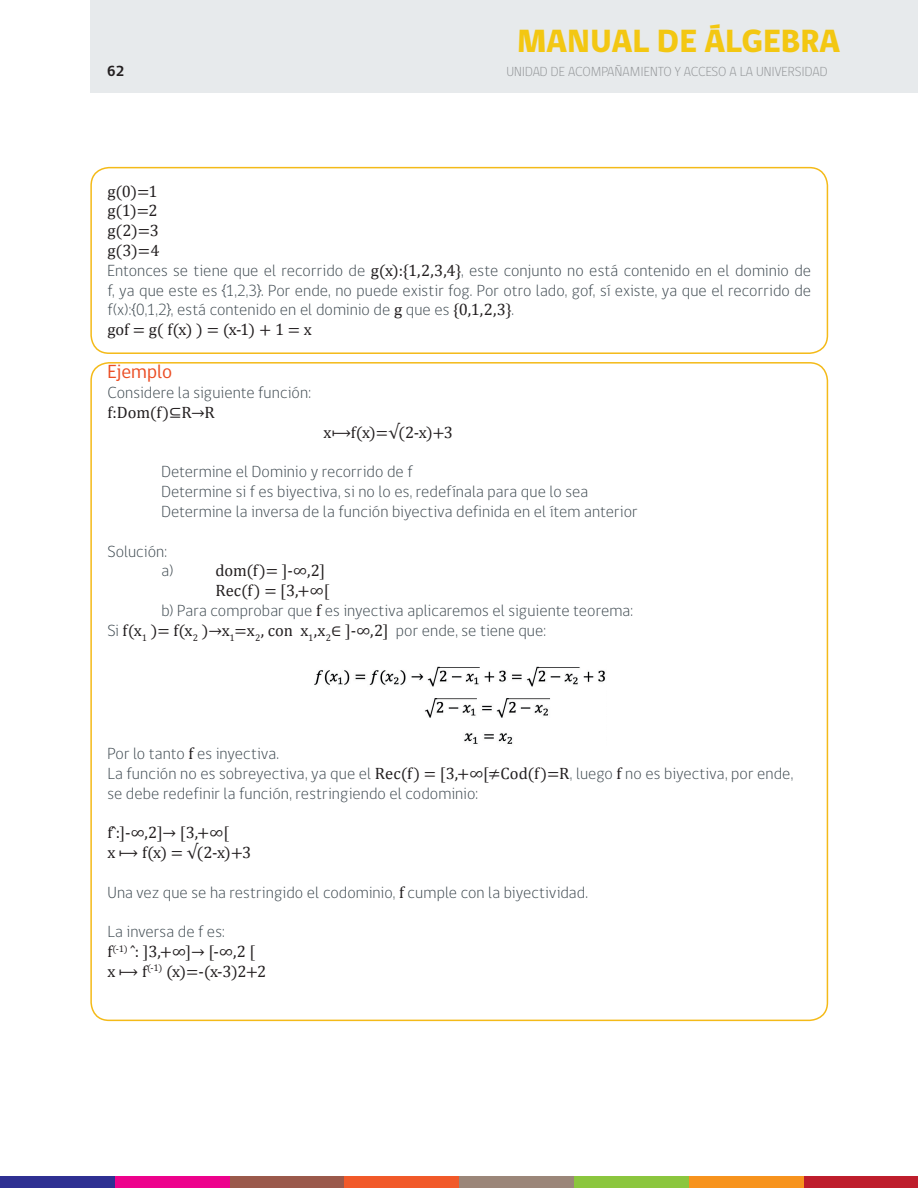
<style>
.page{position:relative;width:918px;height:1188px;background:#fff}
.page>*{position:absolute;margin:0;border:0;box-sizing:border-box;transform-origin:0 0}
.t1{font:800 33px "gob CL";color:#f3c712}
.t2{font:19.5px "gob CL";letter-spacing:-.005em;color:#eb4d23}
.t3{font:300 16.5px/19.8px "gob CL";letter-spacing:.005em;color:#3e4950}
.t4{font:16.5px/19.8px "Cambria Math";letter-spacing:-.005em;color:#231f20}
.t5{font:700 15px "gob CL";color:#231f20}
.t6{font:300 13.5px "gob CL";color:#939598}
.s1{font-family:"Cambria Math";font-weight:400;color:#231f20}
.s2{font-family:"gob CL";font-weight:300;color:#3e4950}
</style>
<div class="page">
<div style="left:90px;top:0;width:828px;height:92px;background:#e7eaec"></div>
<div style="left:0;top:1177px;width:115px;height:11px;background:#2e3092"></div>
<div style="left:115px;top:1177px;width:115px;height:11px;background:#ed028c"></div>
<div style="left:230px;top:1177px;width:114px;height:11px;background:#9a594b"></div>
<div style="left:344px;top:1177px;width:115px;height:11px;background:#f15929"></div>
<div style="left:459px;top:1177px;width:115px;height:11px;background:#9b8679"></div>
<div style="left:574px;top:1177px;width:115px;height:11px;background:#8bc63e"></div>
<div style="left:689px;top:1177px;width:115px;height:11px;background:#f7931d"></div>
<div style="left:804px;top:1177px;width:114px;height:11px;background:#be1d2c"></div>
<img style="left:314px;top:666px;width:291px;height:78px">
<div style="left:90px;top:167px;width:738px;height:187px;border:2px solid #f4ba18;border-radius:18px"></div>
<p class="t5" style="left:107px;top:61px;width:19px">62</p>
<h1 class="t1" style="left:518px;top:19px;width:324px">MANUAL DE ÁLGEBRA</h1>
<p class="t6" style="left:506px;top:62px;width:323px">UNIDAD DE ACOMPAÑAMIENTO Y ACCESO A LA UNIVERSIDAD</p>
<p class="t4" style="left:107px;top:181px;width:54px;text-align:justify">g(0)=1 g(1)=2 g(2)=3 g(3)=4</p>
<p class="t3" style="left:107px;top:261px;width:705px;text-align:justify">Entonces se tiene que el recorrido de <span class="s1">g(x):{1,2,3,4}</span>, este conjunto no está contenido en el dominio de f, ya que este es {1,2,3}. Por ende, no puede existir fog. Por otro lado, gof, sí existe, ya que el recorrido de f(x):{0,1,2}, está contenido en el dominio de <span class="s1">g</span> que es <span class="s1">{0,1,2,3}</span>.</p>
<p class="t4" style="left:107px;top:320px;width:206px">gof = g( f(x) ) = (x-1) + 1 = x</p>
<p class="t2" style="left:107px;top:359px;width:66px">Ejemplo</p>
<p class="t3" style="left:107px;top:383px;width:205px">Considere la siguiente función:</p>
<p class="t4" style="left:107px;top:402px;width:109px">f:Dom(f)⊆R→R</p>
<p class="t4" style="left:323px;top:422px;width:131px">x⟼f(x)=√(2-x)+3</p>
<p class="t3" style="left:161px;top:462px;width:478px">Determine el Dominio y recorrido de f<br>Determine si f es biyectiva, si no lo es, redefínala para que lo sea<br>Determine la inversa de la función biyectiva definida en el ítem anterior</p>
<p class="t3" style="left:161px;top:542px;width:14px;text-indent:-54px">Solución: a)</p>
<p class="t4" style="left:215px;top:561px;width:116px">dom(f)= ]-∞,2]<br>Rec(f) = [3,+∞[</p>
<p class="t3" style="left:161px;top:601px;width:473px">b) Para comprobar que <span class="s1">f</span> es inyectiva aplicaremos el siguiente teorema:</p>
<p class="t4" style="left:107px;top:620px;width:440px"><span class="s2">Si</span> f(x<sub>1</sub> )= f(x<sub>2</sub> )→x<sub>1</sub>=x<sub>2</sub>, con x<sub>1</sub>,x<sub>2</sub>∈ ]-∞,2] <span class="s2">por ende, se tiene que:</span></p>
<p class="t3" style="left:107px;top:744px;width:687px">Por lo tanto <span class="s1">f</span> es inyectiva.<br>La función no es sobreyectiva, ya que el <span class="s1">Rec(f) = [3,+∞[≠Cod(f)=R</span>, luego <span class="s1">f</span> no es biyectiva, por ende, se debe redefinir la función, restringiendo el codominio:</p>
<p class="t4" style="left:107px;top:823px;width:146px">f ̂:]-∞,2]→ [3,+∞[<br>x ⟼ f(x) = √(2-x)+3</p>
<p class="t3" style="left:107px;top:883px;width:482px">Una vez que se ha restringido el codominio, <span class="s1">f</span> cumple con la biyectividad.</p>
<p class="t3" style="left:107px;top:922px;width:119px">La inversa de f es:</p>
<p class="t4" style="left:107px;top:941px;width:160px">f<sup>(-1)</sup> ̂: ]3,+∞]→ [-∞,2 [ x ⟼ f<sup>(-1)</sup> (x)=-(x-3)2+2</p>
</div>
